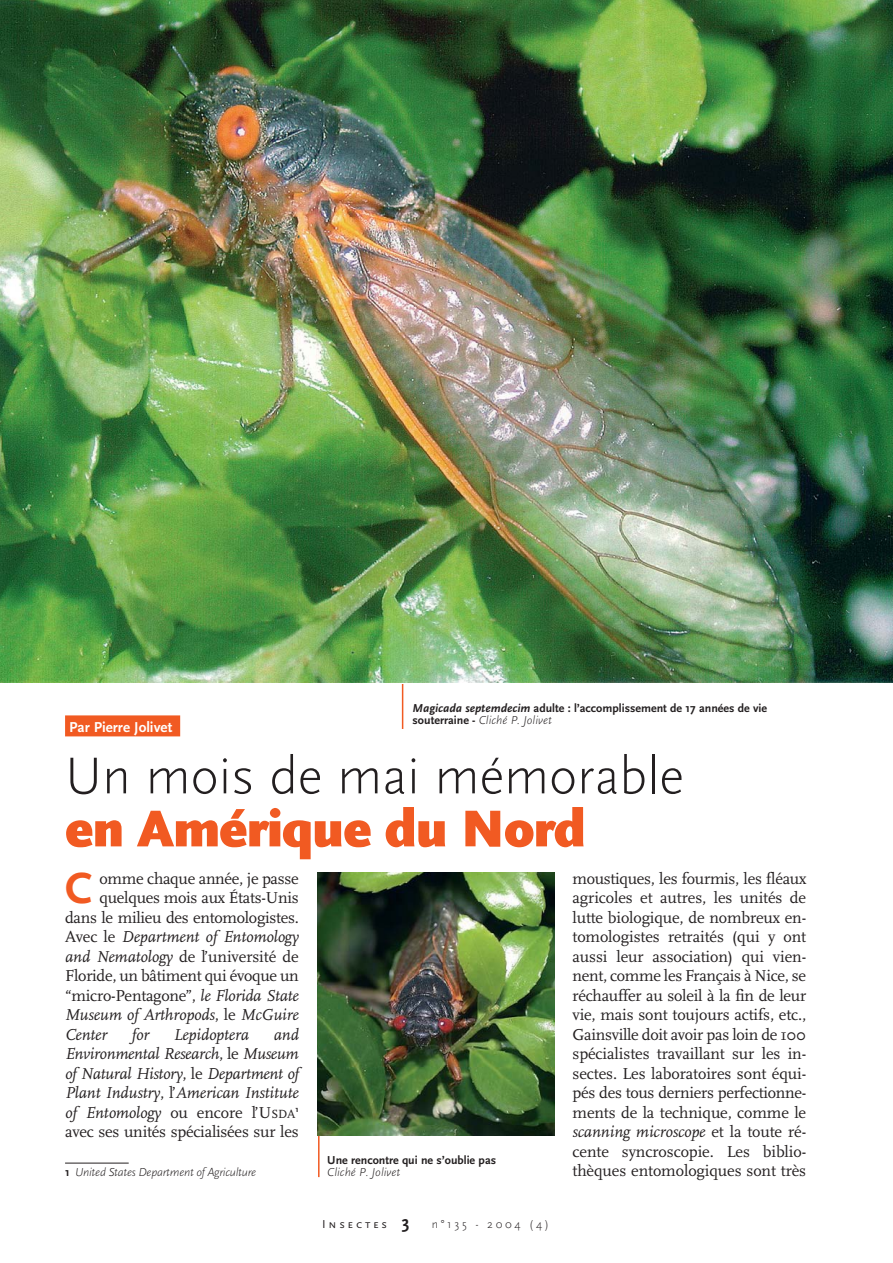
<style>
.page{position:relative;width:893px;height:1263px;background:#fff}
.page>*{position:absolute;margin:0;border:0;box-sizing:border-box;transform-origin:0 0}
.t1{font:300 54px "Scala Sans";color:#231f20}
.t2{font:900 54px "Scala Sans";letter-spacing:-.02em;color:#f15a22}
.t3{font:700 45.45px "Scala Sans";color:#f15a22}
.t4{font:16.5px/19.5px "Scala";letter-spacing:-.015em;color:#231f20;text-align:justify}
.t5{font:italic 16.5px/19.5px "Scala";letter-spacing:-.005em;color:#231f20;text-align:justify}
.t6{font:700 15px "Scala Sans";color:#fff}
.t7{font:700 12px/12px "Scala Sans";color:#231f20}
.t8{font:italic 300 12px "Scala Sans";letter-spacing:-.02em;color:#231f20}
.t9{font:300 12px "Scala Sans";letter-spacing:.22em;color:#231f20}
.t10{font:italic 300 12px "Scala Sans";color:#231f20}
.t11{font:700 8.4px "Scala Sans";color:#231f20}
.s1{font-style:italic}
.s2{font-weight:300;font-style:italic}
.s3{color:#f15a22}
.s4{font-style:normal}
.s5{font-style:normal;font-size:12.3px}
.s6{font-weight:700;font-style:normal}
.s7{font-family:"Scala Sans Caps";font-weight:400}
.s8{font-weight:700;font-size:18px}
</style>
<div class="page">
<hr style="left:402px;top:654px;width:1px;height:75px;background:#f15a22">
<img style="left:0;top:0;width:893px;height:683px">
<div style="left:65px;top:715px;width:115px;height:21px;background:#f15a22"></div>
<hr style="left:318px;top:1105px;width:2px;height:72px;background:#f15a22">
<img style="left:317px;top:872px;width:237px;height:264px">
<hr style="left:65px;top:1163px;width:64px;height:1px;background:#231f20">
<p class="t7" style="left:413px;top:703px;width:356px"><span class="s1">Magicada septemdecim</span> adulte : l’accomplissement de 17 années de vie souterraine - <span class="s2">Cliché P. Jolivet</span></p>
<p class="t6" style="left:69px;top:721px;width:112px">Par Pierre Jolivet <span class="s3">.</span></p>
<h1 class="t1" style="left:65px;top:754px;width:620px">Un mois de mai mémorable</h1>
<h1 class="t2" style="left:65px;top:807px;width:522px">en Amérique du Nord</h1>
<h2 class="t3" style="left:65px;top:871px;width:29px">C</h2>
<p class="t4" style="left:100px;top:870px;width:201px">omme chaque année, je passe</p>
<p class="t4" style="left:100px;top:889px;width:201px">quelques mois aux États-Unis</p>
<p class="t4" style="left:65px;top:909px;width:235px">dans le milieu des entomologistes.</p>
<p class="t5" style="left:65px;top:928px;width:235px"><span class="s4">Avec le</span> Department of Entomology</p>
<p class="t4" style="left:65px;top:948px;width:235px"><span class="s1">and Nematology</span> de l’université de</p>
<p class="t4" style="left:65px;top:967px;width:235px">Floride, un bâtiment qui évoque un</p>
<p class="t4" style="left:65px;top:987px;width:235px">“micro-Pentagone”, <span class="s1">le Florida State</span></p>
<p class="t5" style="left:65px;top:1006px;width:235px">Museum of Arthropods<span class="s4">, le</span> McGuire</p>
<p class="t5" style="left:65px;top:1025px;width:44px">Center</p>
<p class="t5" style="left:132px;top:1025px;width:19px">for</p>
<p class="t5" style="left:174px;top:1025px;width:77px">Lepidoptera</p>
<p class="t5" style="left:65px;top:1025px;width:235px;text-indent:209px">and Environmental Research<span class="s4">, le</span> Museum of Natural History<span class="s4">, le</span> Department of Plant Industry<span class="s4">, l’</span>American Institute of Entomology <span class="s4">ou encore l’U</span><span class="s5">SDA</span></p>
<p class="t11" style="left:295px;top:1106px;width:5px">1</p>
<p class="t4" style="left:65px;top:1123px;width:235px">avec ses unités spécialisées sur les</p>
<p class="t7" style="left:327px;top:1155px;width:170px">Une rencontre qui ne s’oublie pas</p>
<p class="t8" style="left:65px;top:1167px;width:193px"><span class="s6">1</span> United States Department of Agriculture</p>
<p class="t10" style="left:327px;top:1168px;width:75px">Cliché P. Jolivet</p>
<p class="t9" style="left:322px;top:1219px;width:228px"><span class="s7">Insectes</span> <span class="s8">3</span> n°135 - 2004 (4)</p>
<p class="t4" style="left:572px;top:870px;width:235px">moustiques, les fourmis, les fléaux agricoles et autres, les unités de lutte biologique, de nombreux en&shy;tomologistes retraités (qui y ont aussi leur association) qui vien&shy;nent, comme les Français à Nice, se réchauffer au soleil à la fin de leur vie, mais sont toujours actifs, etc., Gainsville doit avoir pas loin de 100 spécialistes travaillant sur les in&shy;sectes. Les laboratoires sont équi&shy;pés des tous derniers perfectionne&shy;ments de la technique, comme le <span class="s1">scanning microscope</span> et la toute ré&shy;cente syncroscopie. Les biblio&shy;thèques entomologiques sont très</p>
</div>
